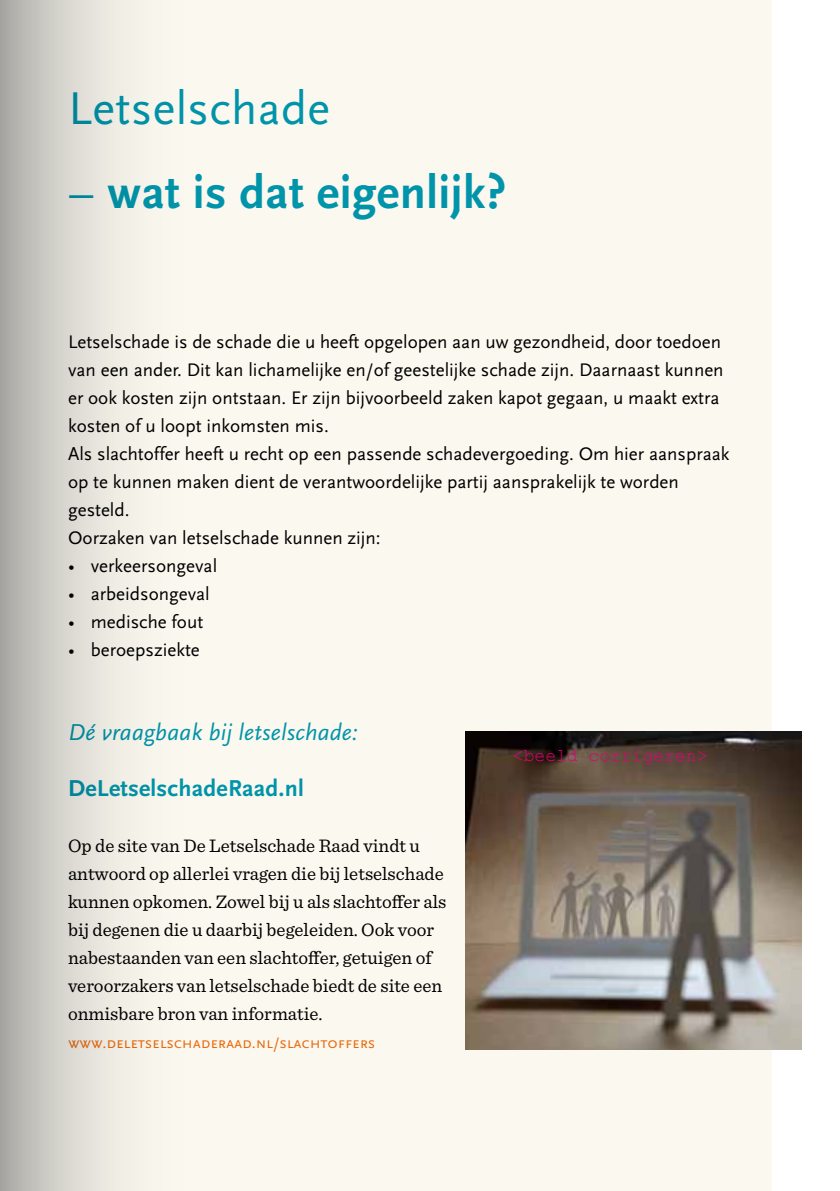
<style>
.page{position:relative;width:840px;height:1191px;background:#fff}
.page>*{position:absolute;margin:0;border:0;box-sizing:border-box;transform-origin:0 0}
.t1{font:700 48px "Scala Sans";letter-spacing:.01em;color:#0094aa}
.t2{font:48px "Scala Sans";letter-spacing:.01em;color:#0094aa}
.t3{font:italic 24px "Scala Sans";letter-spacing:.01em;color:#0094aa}
.t4{font:700 24px "Scala Sans";letter-spacing:.01em;color:#0094aa}
.t5{font:19px/28px "Scala Sans";color:#000}
.t6{font:19px/28px "Sentinel";color:#000}
.t7{font:18px "Courier New";color:#e2007a}
.t8{font:16px "Scala Sans Caps";letter-spacing:-.01em;color:#eb690b}
.s1{font-weight:400}
</style>
<div class="page">
<div style="left:0;top:0;width:771px;height:1191px;background:#fbf8ef"></div>
<img style="left:465px;top:731px;width:336px;height:318px">
<svg style="left:0;top:0;width:121px;height:1191px;background:#d1cfc9"></svg>
<h1 class="t2" style="left:68px;top:82px;width:263px">Letselschade</h1>
<h1 class="t1" style="left:68px;top:167px;width:439px"><span class="s1">–</span> wat is dat eigenlijk?</h1>
<p class="t5" style="left:68px;top:328px;width:662px">Letselschade is de schade die u heeft opgelopen aan uw gezondheid, door toedoen van een ander. Dit kan lichamelijke en/of geestelijke schade zijn. Daarnaast kunnen er ook kosten zijn ontstaan. Er zijn bijvoorbeeld zaken kapot gegaan, u maakt extra kosten of u loopt inkomsten mis.<br>Als slachtoffer heeft u recht op een passende schadevergoeding. Om hier aanspraak op te kunnen maken dient de verantwoordelijke partij aansprakelijk te worden gesteld.<br>Oorzaken van letselschade kunnen zijn:</p>
<p class="t5" style="left:68px;top:552px;width:150px">• verkeersongeval</p>
<p class="t5" style="left:68px;top:580px;width:143px">• arbeidsongeval</p>
<p class="t5" style="left:68px;top:608px;width:137px">• medische fout</p>
<p class="t5" style="left:68px;top:636px;width:133px">• beroepsziekte</p>
<p class="t3" style="left:68px;top:719px;width:291px">Dé vraagbaak bij letselschade:</p>
<p class="t4" style="left:68px;top:775px;width:237px">DeLetselschadeRaad.nl</p>
<p class="t6" style="left:68px;top:831px;width:379px">Op de site van De Letselschade Raad vindt u antwoord op allerlei vragen die bij letselschade kunnen opkomen. Zowel bij u als slachtoffer als bij degenen die u daarbij begeleiden. Ook voor nabestaanden van een slachtoffer, getuigen of veroorzakers van letselschade biedt de site een onmisbare bron van informatie.</p>
<p class="t8" style="left:68px;top:1034px;width:308px">www.deletselschaderaad.nl/slachtoffers</p>
<p class="t7" style="left:512px;top:744px;width:196px">&lt;beeld corrigeren&gt;</p>
</div>
